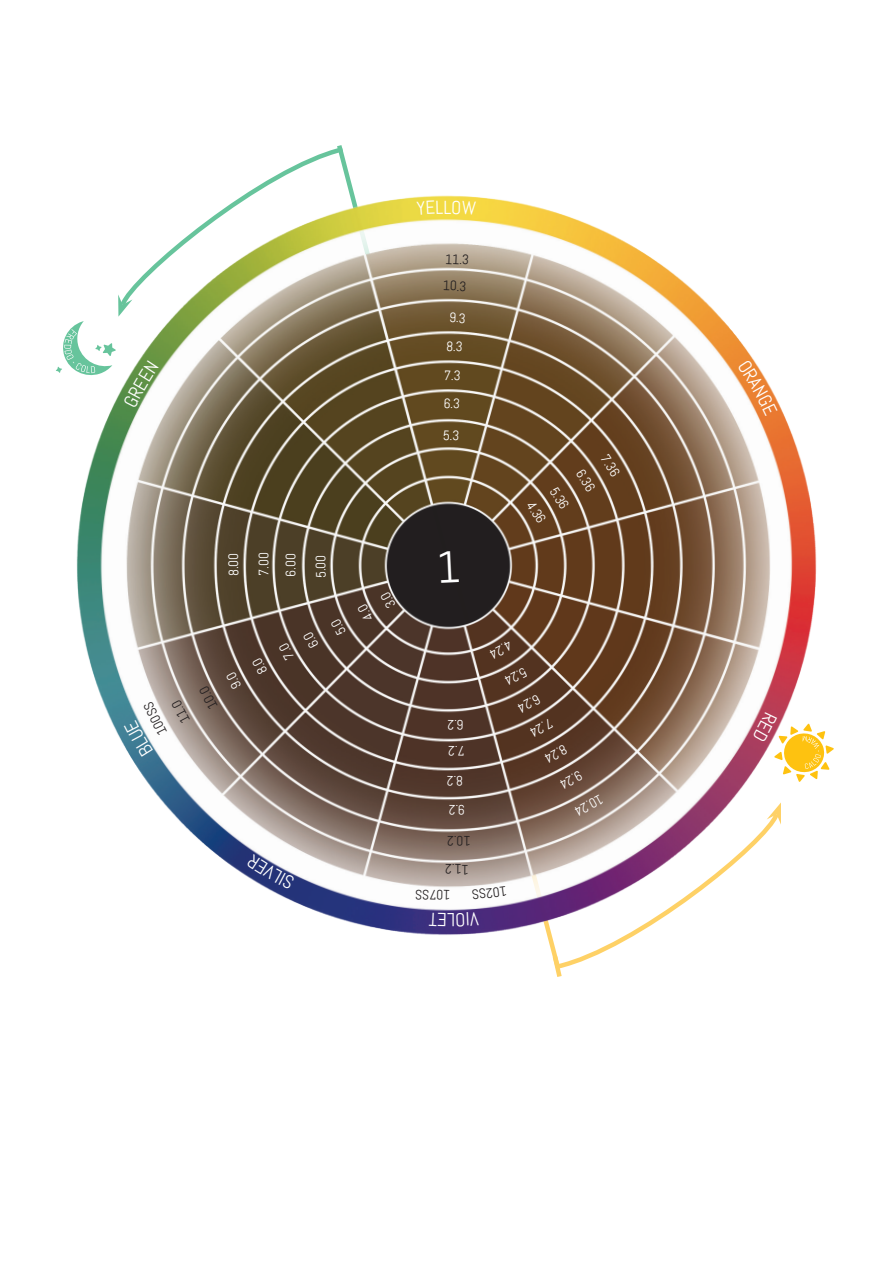
<style>
.page{position:relative;width:893px;height:1263px;background:#fff}
.page>*{position:absolute;margin:0;border:0;box-sizing:border-box;transform-origin:0 0}
.t1{font:18.9px "Abel";color:#fff}
.t2{font:13.65px/29.2px "Abel";letter-spacing:-.01em;color:#fff}
.t3{font:13.65px "Abel";color:#231f20}
</style>
<div class="page">
<img style="left:76px;top:177px;width:741px;height:769px">
<svg style="left:550px;top:802px;width:232px;height:175px"></svg>
<svg style="left:226px;top:672px;width:15px;height:17px"></svg>
<svg style="left:450px;top:312px;width:15px;height:11px"></svg>
<svg style="left:252px;top:657px;width:16px;height:17px"></svg>
<svg style="left:447px;top:341px;width:15px;height:10px"></svg>
<svg style="left:279px;top:643px;width:15px;height:17px"></svg>
<svg style="left:445px;top:370px;width:15px;height:10px"></svg>
<svg style="left:303px;top:631px;width:16px;height:17px"></svg>
<svg style="left:445px;top:398px;width:14px;height:11px"></svg>
<svg style="left:331px;top:619px;width:15px;height:17px"></svg>
<svg style="left:357px;top:604px;width:16px;height:18px"></svg>
<svg style="left:380px;top:591px;width:16px;height:17px"></svg>
<svg style="left:444px;top:430px;width:14px;height:10px"></svg>
<svg style="left:448px;top:719px;width:15px;height:10px"></svg>
<svg style="left:440px;top:551px;width:19px;height:32px"></svg>
<svg style="left:416px;top:201px;width:27px;height:14px"></svg>
<svg style="left:453px;top:200px;width:23px;height:15px"></svg>
<svg style="left:738px;top:359px;width:40px;height:57px"></svg>
<svg style="left:753px;top:712px;width:81px;height:70px"></svg>
<svg style="left:429px;top:912px;width:17px;height:14px"></svg>
<svg style="left:456px;top:912px;width:23px;height:14px"></svg>
<svg style="left:246px;top:853px;width:49px;height:36px"></svg>
<svg style="left:124px;top:719px;width:29px;height:38px"></svg>
<svg style="left:56px;top:145px;width:292px;height:263px"></svg>
<p class="t2" style="left:219px;top:576px;width:25px;rotate:-90deg">8.00</p>
<p class="t2" style="left:249px;top:576px;width:25px;rotate:-90deg">7.00</p>
<p class="t2" style="left:276px;top:576px;width:25px;rotate:-90deg">6.00</p>
<p class="t2" style="left:306px;top:578px;width:25px;rotate:-90deg">5.00</p>
<p class="t3" style="left:179px;top:726px;width:25px;rotate:-118deg">11.0</p>
<p class="t3" style="left:156px;top:738px;width:37px;rotate:-117deg">100SS</p>
<p class="t3" style="left:206px;top:712px;width:25px;rotate:-118deg">10.0</p>
<h1 class="t1" style="left:443px;top:195px;width:9px">L</h1>
<p class="t3" style="left:446px;top:250px;width:25px;rotate:2deg">11.3</p>
<p class="t3" style="left:443px;top:277px;width:25px;rotate:2deg">10.3</p>
<p class="t2" style="left:616px;top:448px;width:25px;rotate:58deg">7.36</p>
<p class="t2" style="left:592px;top:463px;width:25px;rotate:58deg">6.36</p>
<p class="t2" style="left:564px;top:481px;width:25px;line-height:26.8px;rotate:58deg">5.36<br>4.36</p>
<p class="t2" style="left:465px;top:824px;width:20px;rotate:-179deg">9.2<br>8.2<br>7.2</p>
<p class="t3" style="left:470px;top:849px;width:25px;rotate:-179deg">10.2</p>
<p class="t2" style="left:518px;top:657px;width:25px;rotate:151deg">4.24</p>
<p class="t2" style="left:533px;top:683px;width:25px;rotate:151deg">5.24</p>
<p class="t2" style="left:546px;top:710px;width:25px;rotate:151deg">6.24</p>
<p class="t2" style="left:559px;top:735px;width:25px;rotate:151deg">7.24</p>
<p class="t2" style="left:573px;top:761px;width:25px;rotate:151deg">8.24</p>
<p class="t2" style="left:588px;top:787px;width:25px;rotate:151deg">9.24</p>
<p class="t2" style="left:609px;top:810px;width:32px;rotate:151deg">10.24</p>
<p class="t3" style="left:469px;top:878px;width:25px;rotate:-179deg">11.2</p>
<p class="t3" style="left:450px;top:904px;width:37px;rotate:-178deg">107SS</p>
<p class="t3" style="left:508px;top:899px;width:37px;rotate:173deg">102SS</p>
<h1 class="t1" style="left:455px;top:931px;width:9px;rotate:180deg">L</h1>
</div>
